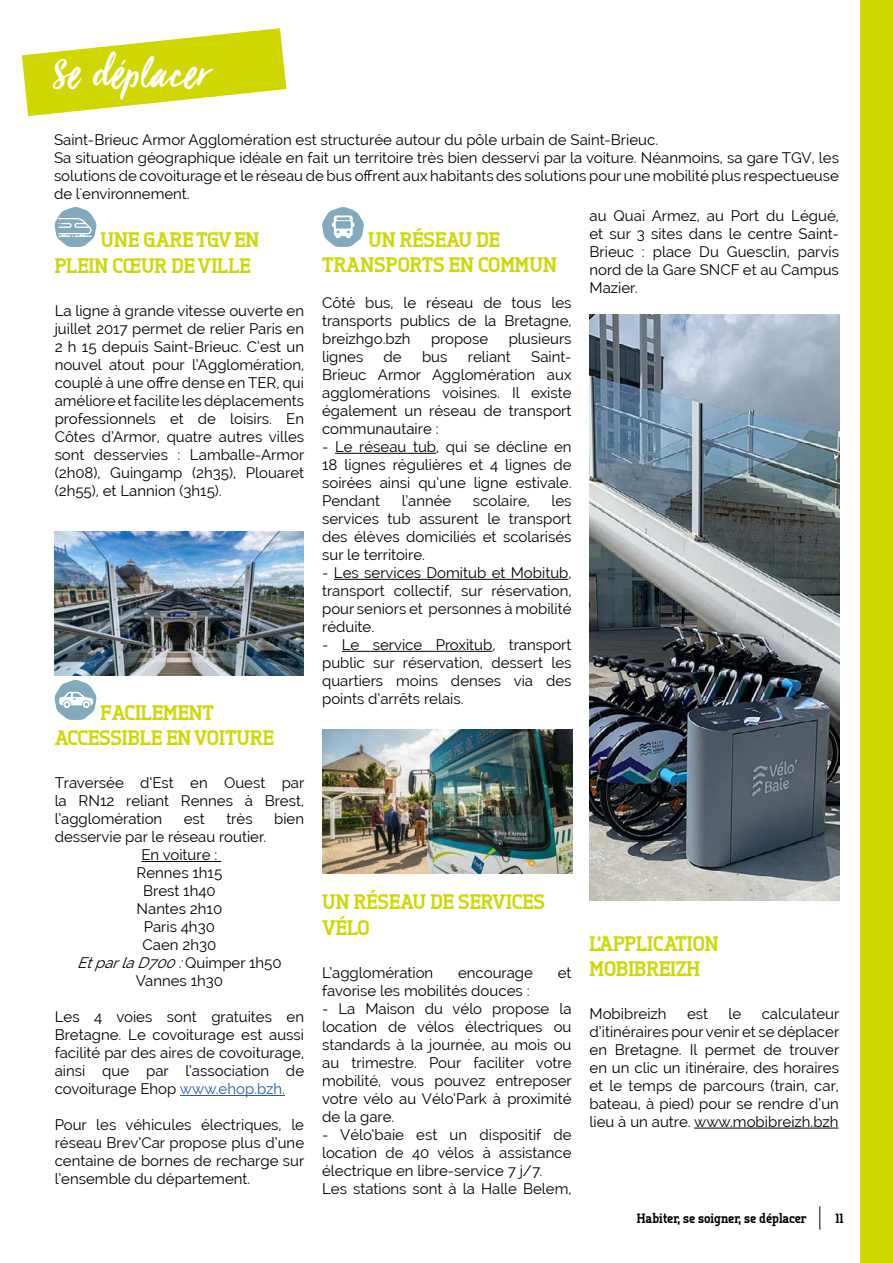
<style>
.page{position:relative;width:893px;height:1263px;background:#fff}
.page>*{position:absolute;margin:0;border:0;box-sizing:border-box;transform-origin:0 0}
.t1{font:45px "Viva Beautiful";letter-spacing:.03em;color:#fff}
.t2{font:800 21px/25.2px "Tertre";color:#cfd600}
.t3{font:15px/18px "Raleway";color:#000;text-align:justify}
.t4{font:italic 15px "Raleway";color:#000}
.t5{font:800 13.5px "Tertre";color:#000}
.s1{font-style:normal}
.s2{color:#275b9b}
</style>
<div class="page">
<svg style="left:820px;top:1206px;width:1px;height:23px"></svg>
<div style="left:861px;top:0;width:32px;height:1263px;background:#cfd600"></div>
<svg style="left:22px;top:28px;width:264px;height:88px"></svg>
<hr style="left:141px;top:861px;width:80px;height:1px;background:#000">
<hr style="left:180px;top:1095px;width:105px;height:1px;background:#275b9b">
<svg style="left:54px;top:207px;width:43px;height:40px"></svg>
<svg style="left:54px;top:680px;width:43px;height:40px"></svg>
<hr style="left:335px;top:453px;width:101px;height:1px;background:#000">
<hr style="left:334px;top:579px;width:234px;height:1px;background:#000">
<hr style="left:342px;top:651px;width:150px;height:1px;background:#000">
<svg style="left:322px;top:207px;width:42px;height:40px"></svg>
<hr style="left:694px;top:1128px;width:144px;height:1px;background:#000">
<img style="left:590px;top:314px;width:249px;height:586px">
<img style="left:54px;top:531px;width:250px;height:144px">
<img style="left:322px;top:729px;width:250px;height:144px">
<h1 class="t1" style="left:53px;top:44px;width:157px">Se déplacer</h1>
<p class="t3" style="left:54px;top:130px;width:786px;text-align:left">Saint-Brieuc Armor Agglomération est structurée autour du pôle urbain de Saint-Brieuc.<br>Sa situation géographique idéale en fait un territoire très bien desservi par la voiture. Néanmoins, sa gare TGV, les solutions de covoiturage et le réseau de bus offrent aux habitants des solutions pour une mobilité plus respectueuse de l'environnement.</p>
<h2 class="t2" style="left:55px;top:227px;width:206px;text-indent:46px">UNE GARE TGV EN<br>PLEIN CŒUR DE VILLE</h2>
<p class="t3" style="left:55px;top:301px;width:251px">La ligne à grande vitesse ouverte en juillet 2017 permet de relier Paris en 2 h 15 depuis Saint-Brieuc. C’est un nouvel atout pour l’Agglomération, couplé à une offre dense en TER, qui améliore et facilite les déplacements professionnels et de loisirs. En Côtes d’Armor, quatre autres villes sont desservies : Lamballe-Armor (2h08), Guingamp (2h35), Plouaret (2h55), et Lannion (3h15).</p>
<h2 class="t2" style="left:55px;top:699px;width:221px;text-indent:46px">FACILEMENT<br>ACCESSIBLE EN VOITURE</h2>
<p class="t3" style="left:55px;top:774px;width:251px">Traversée d’Est en Ouest par la RN12 reliant Rennes à Brest, l’agglomération</p>
<p class="t3" style="left:184px;top:810px;width:23px">est</p>
<p class="t3" style="left:226px;top:810px;width:28px">très</p>
<p class="t3" style="left:274px;top:810px;width:31px">bien</p>
<p class="t3" style="left:55px;top:828px;width:213px">desservie par le réseau routier.</p>
<p class="t3" style="left:141px;top:846px;width:77px">En voiture :</p>
<p class="t3" style="left:136px;top:864px;width:87px">Rennes 1h15</p>
<p class="t3" style="left:143px;top:882px;width:74px">Brest 1h40</p>
<p class="t3" style="left:137px;top:900px;width:87px">Nantes 2h10</p>
<p class="t3" style="left:144px;top:918px;width:73px">Paris 4h30</p>
<p class="t3" style="left:142px;top:936px;width:75px">Caen 2h30</p>
<p class="t4" style="left:77px;top:954px;width:206px">EtparlaD700:<span class="s1">Quimper 1h50</span></p>
<p class="t3" style="left:136px;top:972px;width:89px">Vannes 1h30</p>
<p class="t3" style="left:55px;top:1008px;width:251px">Les 4 voies sont gratuites en Bretagne. Le covoiturage est aussi facilité par des aires de covoiturage, ainsi que par l’association de covoiturage Ehop <span class="s2">www.ehop.bzh.</span></p>
<p class="t3" style="left:55px;top:1116px;width:251px">Pour les véhicules électriques, le réseau Brev’Car propose plus d’une centaine de bornes de recharge sur l’ensemble du département.</p>
<h2 class="t2" style="left:322px;top:226px;width:236px;text-align:center">UN RÉSEAU DE<br>TRANSPORTS EN COMMUN</h2>
<p class="t3" style="left:322px;top:294px;width:251px">Côté bus, le réseau de tous les transports publics de la Bretagne, breizhgo.bzh</p>
<p class="t3" style="left:431px;top:330px;width:59px">propose</p>
<p class="t3" style="left:509px;top:330px;width:64px">plusieurs</p>
<p class="t3" style="left:322px;top:348px;width:251px;text-indent:209px">Saint-Brieuc Armor Agglomération aux agglomérations voisines. Il existe également un réseau de transport communautaire :</p>
<p class="t3" style="left:322px;top:438px;width:251px">- Le réseau tub, qui se décline en 18 lignes régulières et 4 lignes de soirées ainsi qu’une ligne estivale.<br>Pendant</p>
<p class="t3" style="left:322px;top:348px;width:43px">lignes</p>
<p class="t3" style="left:384px;top:348px;width:20px">de</p>
<p class="t3" style="left:422px;top:348px;width:27px">bus</p>
<p class="t3" style="left:468px;top:348px;width:45px">reliant</p>
<p class="t3" style="left:322px;top:492px;width:251px;text-indent:229px">les services tub assurent le transport des élèves domiciliés et scolarisés sur le territoire.</p>
<p class="t3" style="left:322px;top:564px;width:251px">- Les services Domitub et Mobitub, transport collectif, sur réservation, pour seniors et personnes à mobilité réduite.</p>
<p class="t3" style="left:322px;top:636px;width:251px">- Le service Proxitub, transport public sur réservation, dessert les quartiers moins denses via des points d’arrêts relais.</p>
<p class="t3" style="left:402px;top:492px;width:51px">l’année</p>
<p class="t3" style="left:473px;top:492px;width:58px">scolaire,</p>
<h2 class="t2" style="left:322px;top:889px;width:225px">UN RÉSEAU DE SERVICES<br>VÉLO</h2>
<p class="t3" style="left:322px;top:963px;width:113px">L’agglomération</p>
<p class="t3" style="left:458px;top:963px;width:76px">encourage</p>
<p class="t3" style="left:558px;top:963px;width:15px">et</p>
<p class="t3" style="left:322px;top:981px;width:209px">favorise les mobilités douces :</p>
<p class="t3" style="left:322px;top:999px;width:251px">- La Maison du vélo propose la location de vélos électriques ou standards à la journée, au mois ou au trimestre. Pour faciliter votre mobilité, vous pouvez entreposer votre vélo au Vélo’Park à proximité de la gare.</p>
<p class="t3" style="left:322px;top:1125px;width:251px;text-align:left">- Vélo’baie est un dispositif de location de 40 vélos à assistance électrique en libre-service 7 j/7.<br>Les stations sont à la Halle Belem,</p>
<p class="t3" style="left:590px;top:207px;width:251px">au Quai Armez, au Port du Légué, et sur 3 sites dans le centre Saint-Brieuc : place Du Guesclin, parvis nord de la Gare SNCF et au Campus Mazier.</p>
<h2 class="t2" style="left:590px;top:930px;width:131px">L'APPLICATION<br>MOBIBREIZH</h2>
<p class="t3" style="left:590px;top:1004px;width:79px">Mobibreizh</p>
<p class="t3" style="left:687px;top:1004px;width:23px">est</p>
<p class="t3" style="left:728px;top:1004px;width:14px">le</p>
<p class="t3" style="left:590px;top:1004px;width:251px;text-indent:172px">calculateur d’itinéraires pour venir et se déplacer en Bretagne. Il permet de trouver en un clic un itinéraire, des horaires et le temps de parcours (train, car, bateau, à pied) pour se rendre d’un lieu à un autre. www.mobibreizh.bzh</p>
<p class="t5" style="left:637px;top:1210px;width:171px">Habiter, se soigner, se déplacer</p>
<p class="t5" style="left:835px;top:1210px;width:10px">11</p>
</div>
